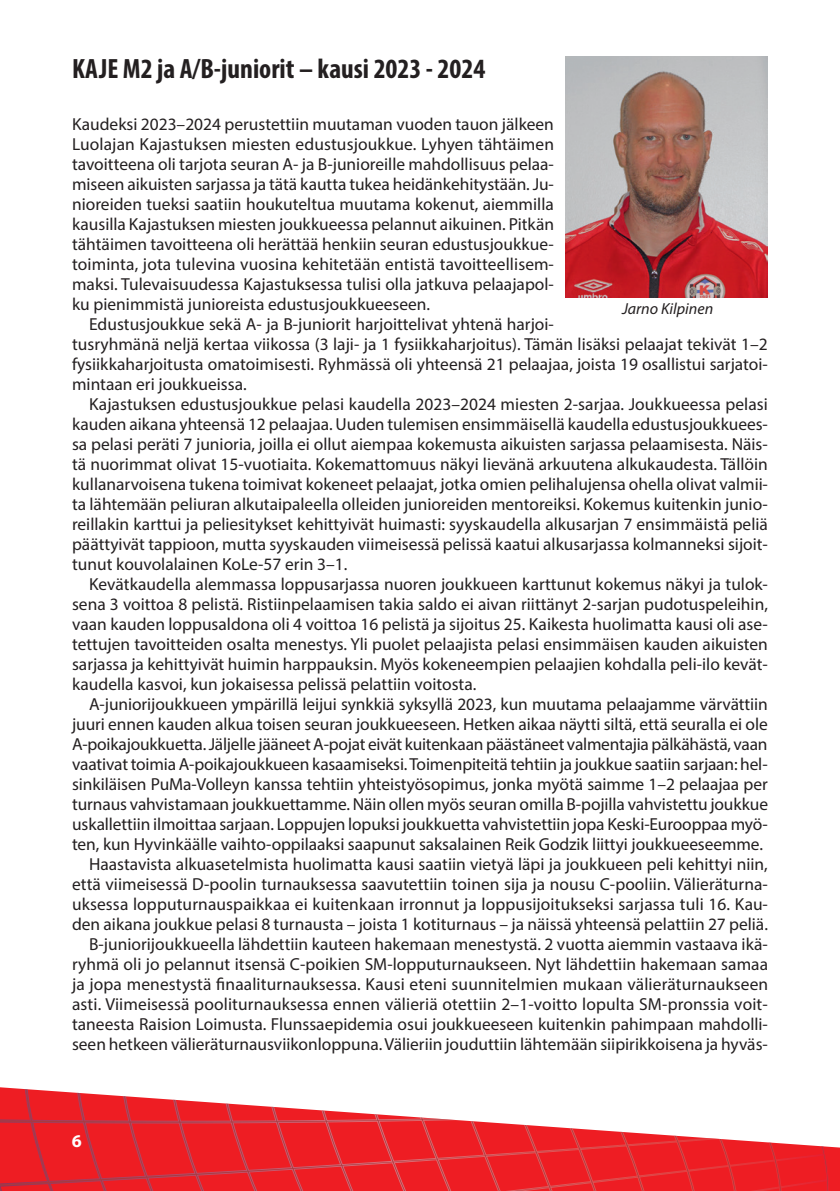
<style>
.page{position:relative;width:840px;height:1191px;background:#fff}
.page>*{position:absolute;margin:0;border:0;box-sizing:border-box;transform-origin:0 0}
.otsikko_uusi{font:700 condensed 28px "Myriad Pro";color:#231f20}
.t1{font:700 18px "Myriad Pro";color:#fff}
.leipis_sis{font:17.4px/20px "Myriad Pro";color:#231f20;text-align:justify}
.leipis{font:17.4px/20px "Myriad Pro";color:#231f20;text-align:justify}
.Kuvateksti{font:italic 16px "Myriad Pro";color:#231f20}
</style>
<div class="page">
<svg style="left:0;top:1087px;width:839px;height:104px"></svg>
<img style="left:565px;top:57px;width:202px;height:240px">
<p class="otsikko_uusi" style="left:72px;top:51px;width:414px">KAJE M2 ja A/B-juniorit – kausi 2023 - 2024</p>
<p class="leipis" style="left:72px;top:114px;width:483px">Kaudeksi 2023–2024 perustettiin muutaman vuoden tauon jälkeen Luolajan Kajastuksen miesten edustusjoukkue. Lyhyen tähtäimen tavoitteena oli tarjota seuran A- ja B-junioreille mahdollisuus pelaa&shy;miseen aikuisten sarjassa ja tätä kautta tukea heidänkehitystään. Ju&shy;nioreiden tueksi saatiin houkuteltua muutama kokenut, aiemmilla kausilla Kajastuksen miesten joukkueessa pelannut aikuinen. Pitkän tähtäimen tavoitteena oli herättää henkiin seuran edustusjoukkue&shy;toiminta, jota tulevina vuosina kehitetään entistä tavoitteellisem&shy;maksi. Tulevaisuudessa Kajastuksessa tulisi olla jatkuva pelaajapol&shy;ku pienimmistä junioreista edustusjoukkueeseen.</p>
<p class="leipis_sis" style="left:72px;top:314px;width:697px;text-align:left;text-indent:17px">Edustusjoukkue sekä A- ja B-juniorit harjoittelivat yhtenä harjoi-<br>tusryhmänä neljä kertaa viikossa (3 laji- ja 1 fysiikkaharjoitus). Tämän lisäksi pelaajat tekivät 1–2 fysiikkaharjoitusta omatoimisesti. Ryhmässä oli yhteensä 21 pelaajaa, joista 19 osallistui sarjatoi&shy;mintaan eri joukkueissa.</p>
<p class="leipis_sis" style="left:72px;top:394px;width:697px;text-indent:17px">Kajastuksen edustusjoukkue pelasi kaudella 2023–2024 miesten 2-sarjaa. Joukkueessa pelasi kauden aikana yhteensä 12 pelaajaa. Uuden tulemisen ensimmäisellä kaudella edustusjoukkuees&shy;sa pelasi peräti 7 junioria, joilla ei ollut aiempaa kokemusta aikuisten sarjassa pelaamisesta. Näis&shy;tä nuorimmat olivat 15-vuotiaita. Kokemattomuus näkyi lievänä arkuutena alkukaudesta. Tällöin kullanarvoisena tukena toimivat kokeneet pelaajat, jotka omien pelihalujensa ohella olivat valmii&shy;ta lähtemään peliuran alkutaipaleella olleiden junioreiden mentoreiksi. Kokemus kuitenkin junio&shy;reillakin karttui ja peliesitykset kehittyivät huimasti: syyskaudella alkusarjan 7 ensimmäistä peliä päättyivät tappioon, mutta syyskauden viimeisessä pelissä kaatui alkusarjassa kolmanneksi sijoit&shy;tunut kouvolalainen KoLe-57 erin 3–1.</p>
<p class="leipis_sis" style="left:72px;top:574px;width:697px;text-indent:17px">Kevätkaudella alemmassa loppusarjassa nuoren joukkueen karttunut kokemus näkyi ja tulok&shy;sena 3 voittoa 8 pelistä. Ristiinpelaamisen takia saldo ei aivan riittänyt 2-sarjan pudotuspeleihin, vaan kauden loppusaldona oli 4 voittoa 16 pelistä ja sijoitus 25. Kaikesta huolimatta kausi oli ase&shy;tettujen tavoitteiden osalta menestys. Yli puolet pelaajista pelasi ensimmäisen kauden aikuisten sarjassa ja kehittyivät huimin harppauksin. Myös kokeneempien pelaajien kohdalla peli-ilo kevät&shy;kaudella kasvoi, kun jokaisessa pelissä pelattiin voitosta.</p>
<p class="leipis_sis" style="left:72px;top:694px;width:697px;text-indent:17px">A-juniorijoukkueen ympärillä leijui synkkiä syksyllä 2023, kun muutama pelaajamme värvättiin juuri ennen kauden alkua toisen seuran joukkueeseen. Hetken aikaa näytti siltä, että seuralla ei ole A-poikajoukkuetta. Jäljelle jääneet A-pojat eivät kuitenkaan päästäneet valmentajia pälkähästä, vaan vaativat toimia A-poikajoukkueen kasaamiseksi. Toimenpiteitä tehtiin ja joukkue saatiin sarjaan: hel&shy;sinkiläisen PuMa-Volleyn kanssa tehtiin yhteistyösopimus, jonka myötä saimme 1–2 pelaajaa per turnaus vahvistamaan joukkuettamme. Näin ollen myös seuran omilla B-pojilla vahvistettu joukkue uskallettiin ilmoittaa sarjaan. Loppujen lopuksi joukkuetta vahvistettiin jopa Keski-Eurooppaa myö&shy;ten, kun Hyvinkäälle vaihto-oppilaaksi saapunut saksalainen Reik Godzik liittyi joukkueeseemme.</p>
<p class="leipis_sis" style="left:72px;top:854px;width:697px;text-indent:17px">Haastavista alkuasetelmista huolimatta kausi saatiin vietyä läpi ja joukkueen peli kehittyi niin, että viimeisessä D-poolin turnauksessa saavutettiin toinen sija ja nousu C-pooliin. Välieräturna&shy;uksessa lopputurnauspaikkaa ei kuitenkaan irronnut ja loppusijoitukseksi sarjassa tuli 16. Kau&shy;den aikana joukkue pelasi 8 turnausta – joista 1 kotiturnaus – ja näissä yhteensä pelattiin 27 peliä.</p>
<p class="leipis_sis" style="left:72px;top:934px;width:697px;text-indent:17px">B-juniorijoukkueella lähdettiin kauteen hakemaan menestystä. 2 vuotta aiemmin vastaava ikä&shy;ryhmä oli jo pelannut itsensä C-poikien SM-lopputurnaukseen. Nyt lähdettiin hakemaan samaa ja jopa menestystä finaaliturnauksessa. Kausi eteni suunnitelmien mukaan välieräturnaukseen asti. Viimeisessä pooliturnauksessa ennen välieriä otettiin 2–1-voitto lopulta SM-pronssia voit&shy;taneesta Raision Loimusta. Flunssaepidemia osui joukkueeseen kuitenkin pahimpaan mahdolli&shy;seen hetkeen välieräturnausviikonloppuna. Välieriin jouduttiin lähtemään siipirikkoisena ja hyväs-</p>
<p class="Kuvateksti" style="left:621px;top:298px;width:93px">Jarno Kilpinen</p>
<p class="t1" style="left:72px;top:1128px;width:11px">6</p>
</div>
